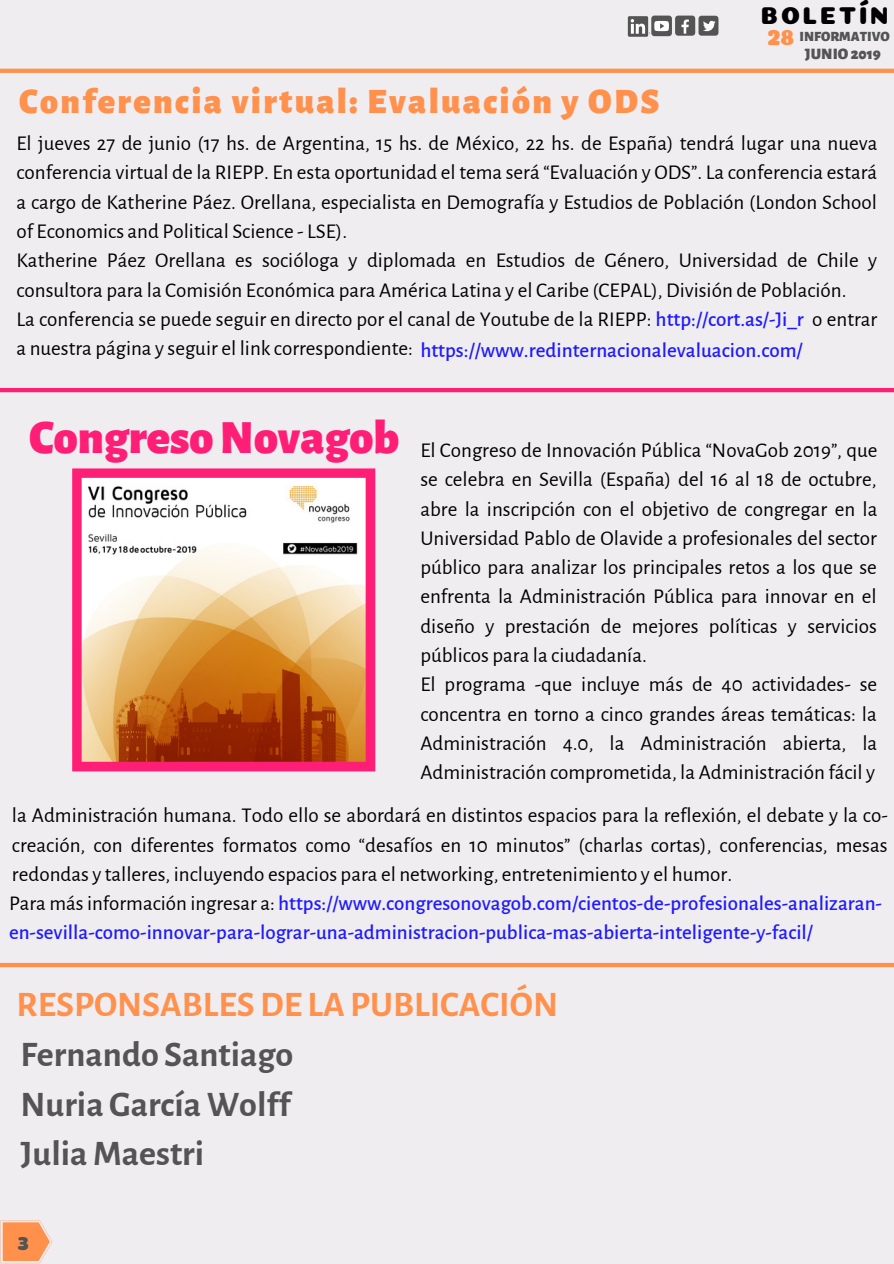
<style>
.page{position:relative;width:894px;height:1264px;background:#fff}
.page>*{position:absolute;margin:0;border:0;box-sizing:border-box;transform-origin:0 0}
.t1{font:900 48.15px "Alegreya Sans";color:#ff1e76}
.t2{font:700 36px/49.5px "Alegreya Sans";color:#545454;text-align:justify}
.t3{font:900 36px "Alegreya Sans";letter-spacing:.065em;color:#ff914d}
.t4{font:700 36px "Alegreya Sans";color:#ff914d}
.t5{font:24.45px "Coiny";letter-spacing:.09em;color:#000}
.t6{font:21px/29.2px "Alegreya Sans";color:#000}
.t7{font:500 21px "Alegreya Sans";color:#1e1aff}
.t8{font:500 20.85px/29.1px "Alegreya Sans";color:#1e1aff}
.t9{font:19.5px "Coiny";color:#545454}
.t10{font:900 16.05px "Alegreya Sans";color:#545454}
.t11{font:900 14.25px "Alegreya Sans";color:#545454}
.s1{font-family:"Coiny";font-weight:400;font-size:22.5px;color:#ff914d}
.s2{font-weight:500;color:#1e1aff}
.s3{font-weight:400;color:#000}
</style>
<div class="page">
<div style="left:0;top:0;width:893px;height:1263px;background:#f0edf1"></div>
<div style="left:651px;top:16px;width:20px;height:20px;background:#545454;border-radius:3px"></div>
<div style="left:627px;top:16px;width:21px;height:21px;background:#545454"></div>
<svg style="left:630px;top:19px;width:38px;height:15px"></svg>
<div style="left:675px;top:16px;width:20px;height:20px;background:#545454;border-radius:3px"></div>
<svg style="left:681px;top:19px;width:7px;height:15px"></svg>
<div style="left:698px;top:16px;width:20px;height:20px;background:#545454;border-radius:3px"></div>
<svg style="left:703px;top:21px;width:12px;height:10px"></svg>
<svg style="left:0;top:54px;width:893px;height:33px;background:#f1e1db"></svg>
<svg style="left:0;top:373px;width:893px;height:34px;background:#f1d3e1"></svg>
<svg style="left:72px;top:468px;width:303px;height:303px"></svg>
<svg style="left:1px;top:1220px;width:51px;height:43px;background:#fba876"></svg>
<svg style="left:0;top:948px;width:893px;height:33px;background:#f1e1db"></svg>
<h2 class="t3" style="left:19px;top:81px;width:641px">Conferencia virtual: Evaluación y ODS</h2>
<p class="t5" style="left:760px;top:1px;width:130px">BOLETÍN</p>
<p class="t11" style="left:767px;top:29px;width:124px"><span class="s1">28</span> INFORMATIVO</p>
<p class="t10" style="left:804px;top:44px;width:77px">JUNIO2019</p>
<p class="t6" style="left:16px;top:129px;width:862px">El jueves 27 de junio (17 hs. de Argentina, 15 hs. de México, 22 hs. de España) tendrá lugar una nueva conferencia virtual de la RIEPP. En esta oportunidad el tema será “Evaluación y ODS”. La conferencia estará a cargo de Katherine Páez. Orellana, especialista en Demografía y Estudios de Población (London School of Economics and Political Science - LSE).<br>Katherine Páez Orellana es socióloga y diplomada en Estudios de Género, Universidad de Chile y consultora para la Comisión Económica para América Latina y el Caribe (CEPAL), División de Población.<br>La conferencia se puede seguir en directo por el canal de Youtube de la RIEPP: <span class="s2">http://cort.as/-Ji_r</span> o entrar a nuestra página y seguir el link correspondiente:</p>
<p class="t7" style="left:420px;top:338px;width:383px">https://www.redinternacionalevaluacion.com/</p>
<h1 class="t1" style="left:29px;top:409px;width:371px">CongresoNovagob</h1>
<p class="t6" style="left:420px;top:436px;width:458px">El Congreso de Innovación Pública “NovaGob 2019”, que se celebra en Sevilla (España) del 16 al 18 de octubre, abre la inscripción con el objetivo de congregar en la Universidad Pablo de Olavide a profesionales del sector público para analizar los principales retos a los que se enfrenta la Administración Pública para innovar en el diseño y prestación de mejores políticas y servicios públicos para la ciudadanía.<br>El programa -que incluye más de 40 actividades- se concentra en torno a cinco grandes áreas temáticas: la Administración 4.0, la Administración abierta, la Administración comprometida, la Administración fácil y</p>
<p class="t6" style="left:12px;top:801px;width:877px;text-align:justify">la Administración humana. Todo ello se abordará en distintos espacios para la reflexión, el debate y la co&shy;creación, con diferentes formatos como “desafíos en 10 minutos” (charlas cortas), conferencias, mesas redondas y talleres, incluyendo espacios para el networking, entretenimiento y el humor.</p>
<p class="t8" style="left:9px;top:889px;width:874px"><span class="s3">Para más información ingresar a:</span> https://www.congresonovagob.com/cientos-de-profesionales-analizaran&shy;en-sevilla-como-innovar-para-lograr-una-administracion-publica-mas-abierta-inteligente-y-facil/</p>
<h2 class="t4" style="left:16px;top:983px;width:543px">RESPONSABLESDE LA PUBLICACIÓN</h2>
<h2 class="t2" style="left:21px;top:1030px;width:274px">Fernando Santiago Nuria García Wolff JuliaMaestri</h2>
<p class="t9" style="left:18px;top:1231px;width:13px">3</p>
</div>
